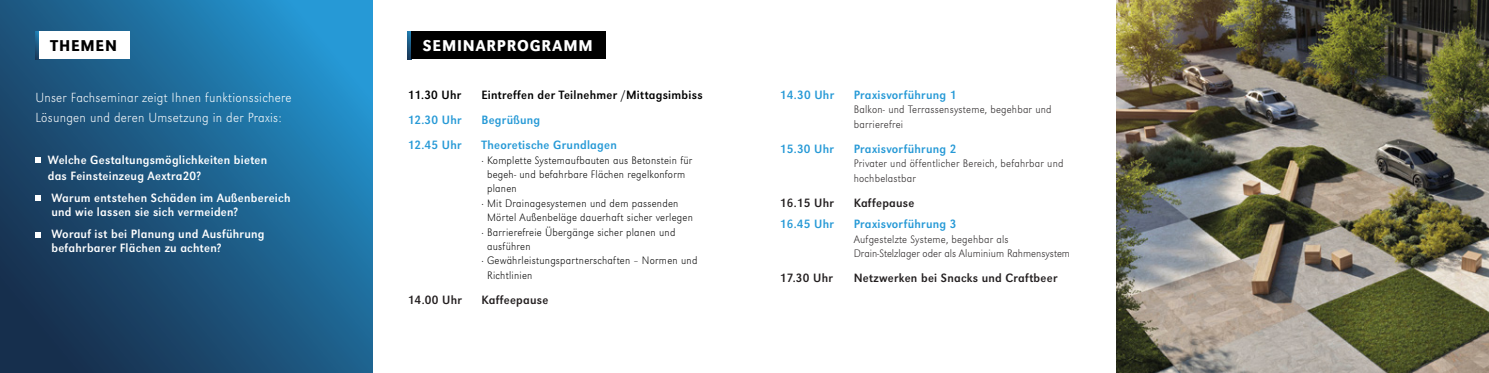
<style>
.page{position:relative;width:1489px;height:373px;background:#fff}
.page>*{position:absolute;margin:0;border:0;box-sizing:border-box;transform-origin:0 0}
.t1{font:500 16.25px "URW Grotesk Nar";letter-spacing:.05em;color:#fff}
.t2{font:500 16.25px "URW Grotesk Nar";letter-spacing:.05em;color:#000}
.t3{font:300 expanded 13.75px/19.8px "URW Grotesk Nar";letter-spacing:.02em;color:#fff}
.t4{font:12.5px/13.8px "URW Grotesk Nar";letter-spacing:.02em;color:#fff}
.t5{font:12.5px "URW Grotesk Nar";letter-spacing:.02em;color:#2699d6}
.t6{font:12.5px "URW Grotesk Nar";letter-spacing:.02em;color:#231f20}
.t7{font:12.5px "URW Grotesk Nar";letter-spacing:.02em;color:#000}
.t8{font:300 expanded 11.25px "URW Grotesk Nar";letter-spacing:.02em;color:#000}
.t9{font:300 expanded 11.25px/14.4px "URW Grotesk Nar";letter-spacing:.02em;color:#231f20}
.t10{font:300 expanded 11.25px/14.4px "URW Grotesk Nar";color:#231f20}
</style>
<div class="page">
<svg style="left:0;top:0;width:372px;height:372px;background:#1d5e89"></svg>
<svg style="left:35px;top:157px;width:6px;height:5px"></svg>
<svg style="left:35px;top:195px;width:6px;height:6px"></svg>
<svg style="left:35px;top:231px;width:6px;height:6px"></svg>
<svg style="left:35px;top:32px;width:4px;height:27px"></svg>
<div style="left:39px;top:32px;width:91px;height:27px;background:#fff"></div>
<svg style="left:407px;top:32px;width:4px;height:27px"></svg>
<div style="left:411px;top:32px;width:195px;height:27px;background:#000"></div>
<img style="left:1116px;top:0;width:372px;height:372px">
<h1 class="t2" style="left:51px;top:36px;width:68px">THEMEN</h1>
<h1 class="t1" style="left:423px;top:36px;width:171px">SEMINARPROGRAMM</h1>
<p class="t7" style="left:407px;top:87px;width:55px">11.30 Uhr</p>
<p class="t7" style="left:481px;top:87px;width:223px">Eintreffen der Teilnehmer /Mittagsimbiss</p>
<p class="t5" style="left:407px;top:112px;width:55px">12.30 Uhr</p>
<p class="t5" style="left:481px;top:112px;width:60px">Begrüßung</p>
<p class="t5" style="left:407px;top:137px;width:55px">12.45 Uhr</p>
<p class="t5" style="left:481px;top:137px;width:137px">Theoretische Grundlagen</p>
<p class="t8" style="left:481px;top:153px;width:212px">· Komplette Systemaufbauten aus Betonstein für</p>
<p class="t8" style="left:487px;top:167px;width:200px">begeh- und befahrbare Flächen regelkonform</p>
<p class="t8" style="left:487px;top:182px;width:31px">planen</p>
<p class="t8" style="left:481px;top:196px;width:198px">· Mit Drainagesystemen und dem passenden</p>
<p class="t8" style="left:487px;top:210px;width:207px">Mörtel Außenbeläge dauerhaft sicher verlegen</p>
<p class="t8" style="left:481px;top:225px;width:195px">· Barrierefreie Übergänge sicher planen und</p>
<p class="t8" style="left:487px;top:239px;width:45px">ausführen</p>
<p class="t8" style="left:481px;top:253px;width:217px">· Gewährleistungspartnerschaften – Normen und</p>
<p class="t8" style="left:487px;top:268px;width:47px">Richtlinien</p>
<p class="t6" style="left:407px;top:292px;width:56px">14.00 Uhr</p>
<p class="t6" style="left:481px;top:292px;width:68px">Kaffeepause</p>
<p class="t3" style="left:35px;top:87px;width:257px">Unser Fachseminar zeigt Ihnen funktionssichere<br>Lösungen und deren Umsetzung in der Praxis:</p>
<p class="t4" style="left:48px;top:151px;width:221px;line-height:16.2px">Welche Gestaltungsmöglichkeiten bieten das Feinsteinzeug Aextra20?</p>
<p class="t4" style="left:51px;top:191px;width:240px">Warum entstehen Schäden im Außenbereich und wie lassen sie sich vermeiden?</p>
<p class="t4" style="left:51px;top:227px;width:215px">Worauf ist bei Planung und Ausführung befahrbarer Flächen zu achten?</p>
<p class="t5" style="left:780px;top:87px;width:56px">14.30 Uhr</p>
<p class="t5" style="left:853px;top:87px;width:104px">Praxisvorführung 1</p>
<p class="t9" style="left:853px;top:102px;width:199px">Balkon- und Terrassensysteme, begehbar und barrierefrei</p>
<p class="t5" style="left:780px;top:141px;width:56px">15.30 Uhr</p>
<p class="t5" style="left:853px;top:141px;width:104px">Praxisvorführung 2</p>
<p class="t9" style="left:853px;top:156px;width:211px">Privater und öffentlicher Bereich, befahrbar und hochbelastbar</p>
<p class="t6" style="left:780px;top:195px;width:55px">16.15 Uhr</p>
<p class="t6" style="left:853px;top:195px;width:62px">Kaffepause</p>
<p class="t5" style="left:780px;top:216px;width:55px">16.45 Uhr</p>
<p class="t5" style="left:853px;top:216px;width:104px">Praxisvorführung 3</p>
<p class="t10" style="left:853px;top:231px;width:218px">Aufgestelzte Systeme, begehbar als<br>Drain-Stelzlager oder als Aluminium Rahmensystem</p>
<p class="t6" style="left:780px;top:270px;width:54px">17.30 Uhr</p>
<p class="t6" style="left:853px;top:270px;width:205px">Netzwerken bei Snacks und Craftbeer</p>
</div>
